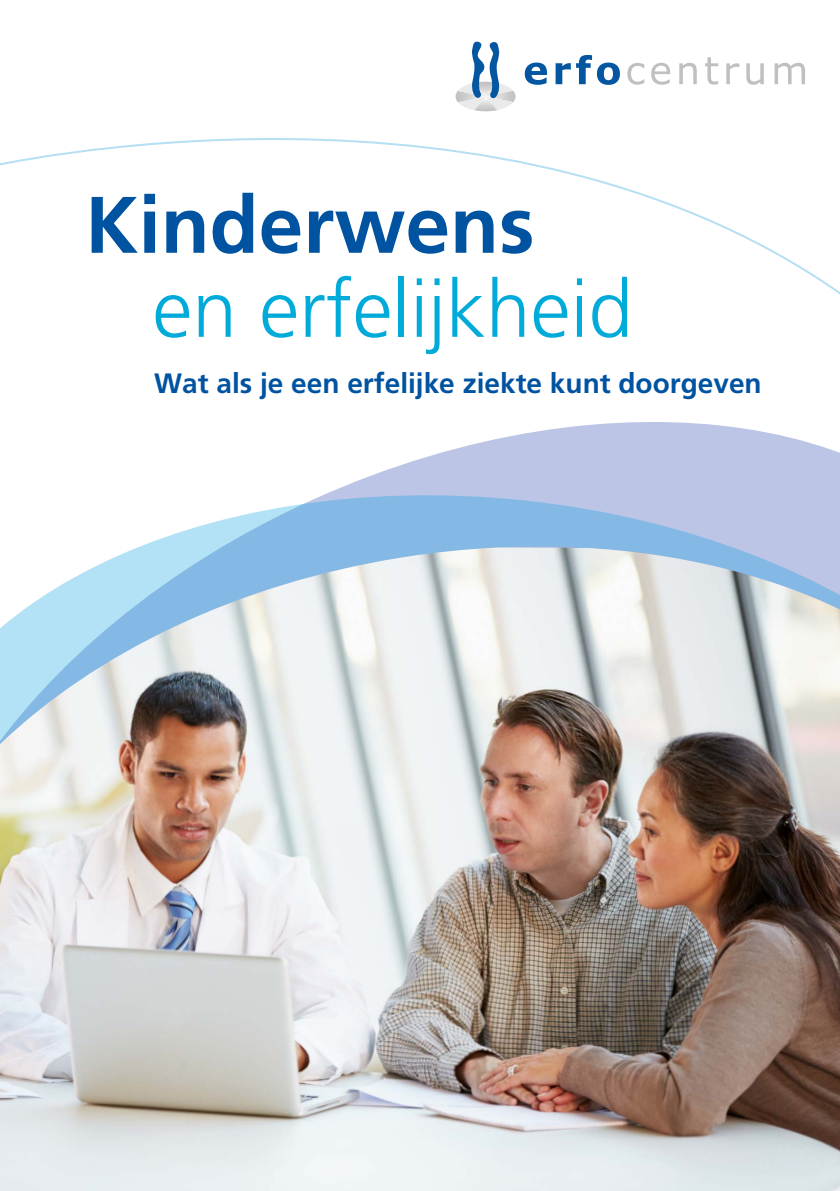
<style>
.page{position:relative;width:840px;height:1191px;background:#fff}
.page>*{position:absolute;margin:0;border:0;box-sizing:border-box;transform-origin:0 0}
.t1{font:300 80px "Frutiger LT Std";color:#00abda}
.t2{font:700 80px "Frutiger LT Std";color:#0053a1}
.t3{font:700 28px "Frutiger LT Std";color:#0053a1}
</style>
<div class="page">
<svg style="left:399px;top:422px;width:440px;height:44px;fill:#bcc5e5"></svg>
<svg style="left:291px;top:466px;width:548px;height:40px;fill:#bcc5e5"></svg>
<svg style="left:139px;top:506px;width:700px;height:41px;fill:#83b9e4"></svg>
<img style="left:0;top:547px;width:839px;height:644px">
<svg style="left:473px;top:42px;width:25px;height:3px"></svg>
<svg style="left:0;top:45px;width:839px;height:249px"></svg>
<h1 class="t2" style="left:85px;top:178px;width:450px">Kinderwens</h1>
<h1 class="t1" style="left:152px;top:264px;width:482px">en erfelijkheid</h1>
<p class="t3" style="left:154px;top:367px;width:608px">Wat als je een erfelijke ziekte kunt doorgeven</p>
</div>
